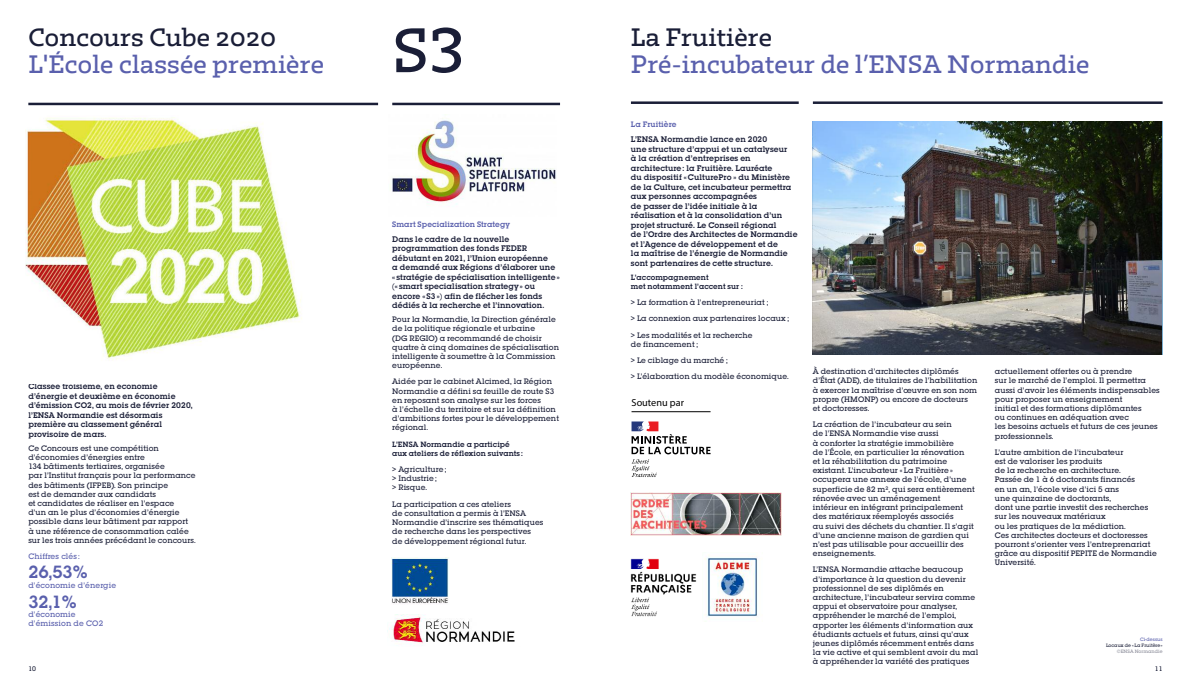
<style>
.page{position:relative;width:1191px;height:695px;background:#fff}
.page>*{position:absolute;margin:0;border:0;box-sizing:border-box;transform-origin:0 0}
.t1{font:500 54.7px "Irma Text Slab Std";color:#1a1e37}
.t2{font:500 22px "Irma Text Slab Std";letter-spacing:.01em;color:#5a60ad}
.t3{font:500 22px "Irma Text Slab Std";letter-spacing:.01em;color:#1a1e37}
.t4{font:600 18.5px "Lubalin Graph Itc T";color:#5a60ad}
.t5{font:10.3px "Myriad Pro";color:#000}
.t6{font:600 8.5px/9.5px "Lubalin Graph Itc T";letter-spacing:.01em;color:#1a1e37}
.t7{font:500 8.2px/9.2px "Lubalin Graph Itc T";letter-spacing:.01em;color:#1a1e37}
.t8{font:500 8.2px/9.2px "Lubalin Graph Itc T";letter-spacing:.015em;color:#5a60ad}
.t9{font:600 8.2px "Lubalin Graph Itc T";letter-spacing:.01em;color:#5a60ad}
.t10{font:600 8px/9.2px "Lubalin Graph Itc T";letter-spacing:.01em;color:#1a1e37}
.t11{font:500 7px "Lubalin Graph Itc T";color:#1a1e37}
.t12{font:500 5px "Lubalin Graph Itc T";letter-spacing:.01em;color:#1a1e37}
.t13{font:500 5px "Lubalin Graph Itc T";letter-spacing:.01em;color:#8d8e9b}
.t14{font:500 5px "Lubalin Graph Itc T";letter-spacing:.01em;color:#5a60ad}
.s1{font-weight:400}
</style>
<div class="page">
<hr style="left:28px;top:103px;width:350px;height:2px;background:#1a1e37">
<hr style="left:392px;top:103px;width:168px;height:2px;background:#1a1e37">
<img style="left:390px;top:118px;width:166px;height:87px">
<img style="left:630px;top:492px;width:152px;height:43px">
<hr style="left:631px;top:101px;width:167px;height:3px;background:#1a1e37">
<hr style="left:813px;top:101px;width:349px;height:3px;background:#1a1e37">
<img style="left:25px;top:117px;width:277px;height:244px">
<img style="left:630px;top:558px;width:67px;height:59px">
<img style="left:705px;top:555px;width:53px;height:64px">
<svg style="left:631px;top:421px;width:79px;height:56px"></svg>
<hr style="left:631px;top:411px;width:79px;height:1px;background:#000">
<img style="left:813px;top:121px;width:348px;height:233px">
<img style="left:387px;top:614px;width:128px;height:32px">
<img style="left:391px;top:557px;width:59px;height:47px">
<h2 class="t3" style="left:28px;top:28px;width:249px">Concours Cube 2020</h2>
<h2 class="t2" style="left:28px;top:55px;width:297px">L'École classée première</h2>
<p class="t6" style="left:28px;top:381px;width:166px">Classée troisième, en économie d’énergie et deuxième en économie d’émission CO2, au mois de février 2020, l’ENSA Normandie est désormais première au classement général provisoire de mars.</p>
<p class="t7" style="left:28px;top:443px;width:169px">Ce Concours est une compétition d’économies d’énergies entre<br>134 bâtiments tertiaires, organisée<br>par l’Institut français pour la performance des bâtiments (IFPEB). Son principe<br>est de demander aux candidats<br>et candidates de réaliser en l’espace<br>d’un an le plus d’économies d’énergie possible dans leur bâtiment par rapport<br>à une référence de consommation calée sur les trois années précédant le concours.</p>
<p class="t8" style="left:28px;top:551px;width:53px">Chiffres clés :</p>
<h3 class="t4" style="left:28px;top:561px;width:61px">26,53%</h3>
<p class="t8" style="left:28px;top:580px;width:89px">d’économie d’énergie</p>
<h3 class="t4" style="left:28px;top:590px;width:50px">32,1%</h3>
<p class="t8" style="left:28px;top:609px;width:76px">d’économie d’émission de CO2</p>
<p class="t11" style="left:28px;top:664px;width:9px">10</p>
<h1 class="t1" style="left:392px;top:27px;width:74px">S3</h1>
<p class="t9" style="left:392px;top:219px;width:119px">Smart Specialization Strategy</p>
<p class="t6" style="left:392px;top:234px;width:169px">Dans le cadre de la nouvelle programmation des fonds FEDER débutant en 2021, l’Union européenne<br>a demandé aux Régions d’élaborer une « stratégie de spécialisation intelligente » <span class="s1">(</span>« smart specialisation strategy » ou encore « S3 »<span class="s1">)</span> afin de flécher les fonds dédiés à la recherche et l’innovation.</p>
<p class="t7" style="left:392px;top:314px;width:168px">Pour la Normandie, la Direction générale de la politique régionale et urbaine<br>(DG REGIO) a recommandé de choisir quatre à cinq domaines de spécialisation intelligente à soumettre à la Commission européenne.</p>
<p class="t7" style="left:392px;top:377px;width:168px">Aidée par le cabinet Alcimed, la Région Normandie a défini sa feuille de route S3 en reposant son analyse sur les forces<br>à l’échelle du territoire et sur la définition d’ambitions fortes pour le développement régional.</p>
<p class="t10" style="left:392px;top:439px;width:132px">L’ENSA Normandie a participé aux ateliers de réflexion suivants :</p>
<p class="t7" style="left:392px;top:464px;width:56px">&gt; Agriculture ; &gt; Industrie ;<br>&gt; Risque.</p>
<p class="t7" style="left:392px;top:499px;width:153px">La participation a ces ateliers<br>de consultation a permis à l’ENSA Normandie d’inscrire ses thématiques de recherche dans les perspectives<br>de développement régional futur.</p>
<h2 class="t3" style="left:631px;top:28px;width:143px">La Fruitière</h2>
<h2 class="t2" style="left:631px;top:55px;width:460px">Pré-incubateur de l’ENSA Normandie</h2>
<p class="t9" style="left:631px;top:120px;width:47px">La Fruitière</p>
<p class="t6" style="left:631px;top:134px;width:168px">L’ENSA Normandie lance en 2020<br>une structure d’appui et un catalyseur<br>à la création d’entreprises en architecture : la Fruitière. Lauréate<br>du dispositif « CulturePro » du Ministère de la Culture, cet incubateur permettra aux personnes accompagnées<br>de passer de l’idée initiale à la réalisation et à la consolidation d’un projet structuré. Le Conseil régional<br>de l’Ordre des Architectes de Normandie et l’Agence de développement et de<br>la maîtrise de l’énergie de Normandie sont partenaires de cette structure.</p>
<p class="t10" style="left:631px;top:272px;width:113px">L’accompagnement<br>met notamment l’accent sur :</p>
<p class="t7" style="left:631px;top:294px;width:160px;line-height:16.2px">&gt; La formation à l’entrepreneuriat ;<br>&gt; La connexion aux partenaires locaux ; &gt; Les modalités et la recherche</p>
<p class="t7" style="left:631px;top:336px;width:159px;line-height:16.2px">de financement ;<br>&gt; Le ciblage du marché ;<br>&gt; L’élaboration du modèle économique.</p>
<p class="t5" style="left:631px;top:398px;width:54px">Soutenu par</p>
<p class="t7" style="left:813px;top:366px;width:166px">À destination d’architectes diplômés d’État (ADE), de titulaires de l’habilitation à exercer la maîtrise d’œuvre en son nom propre (HMONP) ou encore de docteurs<br>et doctoresses.</p>
<p class="t7" style="left:813px;top:419px;width:163px">La création de l’incubateur au sein<br>de l’ENSA Normandie vise aussi<br>à conforter la stratégie immobilière<br>de l’École, en particulier la rénovation<br>et la réhabilitation du patrimoine existant. L’incubateur « La Fruitière » occupera une annexe de l’école, d’une superficie de 82 m², qui sera entièrement rénovée avec un aménagement intérieur en intégrant principalement des matériaux réemployés associés<br>au suivi des déchets du chantier. Il s’agit d’une ancienne maison de gardien qui n’est pas utilisable pour accueillir des enseignements.</p>
<p class="t7" style="left:813px;top:565px;width:167px">L’ENSA Normandie attache beaucoup d’importance à la question du devenir professionnel de ses diplômés en architecture, l’incubateur servira comme appui et observatoire pour analyser, appréhender le marché de l’emploi, apporter les éléments d’information aux étudiants actuels et futurs, ainsi qu’aux jeunes diplômés récemment entrés dans la vie active et qui semblent avoir du mal à appréhender la variété des pratiques</p>
<p class="t7" style="left:994px;top:366px;width:166px">actuellement offertes ou à prendre<br>sur le marché de l’emploi. Il permettra aussi d’avoir les éléments indispensables pour proposer un enseignement<br>initial et des formations diplômantes<br>ou continues en adéquation avec<br>les besoins actuels et futurs de ces jeunes professionnels.</p>
<p class="t7" style="left:994px;top:447px;width:163px">L’autre ambition de l’incubateur<br>est de valoriser les produits<br>de la recherche en architecture.<br>Passée de 1 à 6 doctorants financés<br>en un an, l’école vise d’ici 5 ans<br>une quinzaine de doctorants,<br>dont une partie investit des recherches sur les nouveaux matériaux<br>ou les pratiques de la médiation.<br>Ces architectes docteurs et doctoresses pourront s’orienter vers l’entreprenariat grâce au dispositif PEPITE de Normandie Université.</p>
<p class="t14" style="left:1140px;top:636px;width:24px">Ci-dessus</p>
<p class="t12" style="left:1106px;top:642px;width:58px">Locaux de « La Fruitère »</p>
<p class="t13" style="left:1116px;top:648px;width:47px">©ENSA Normandie</p>
<p class="t11" style="left:1154px;top:664px;width:9px">11</p>
</div>
